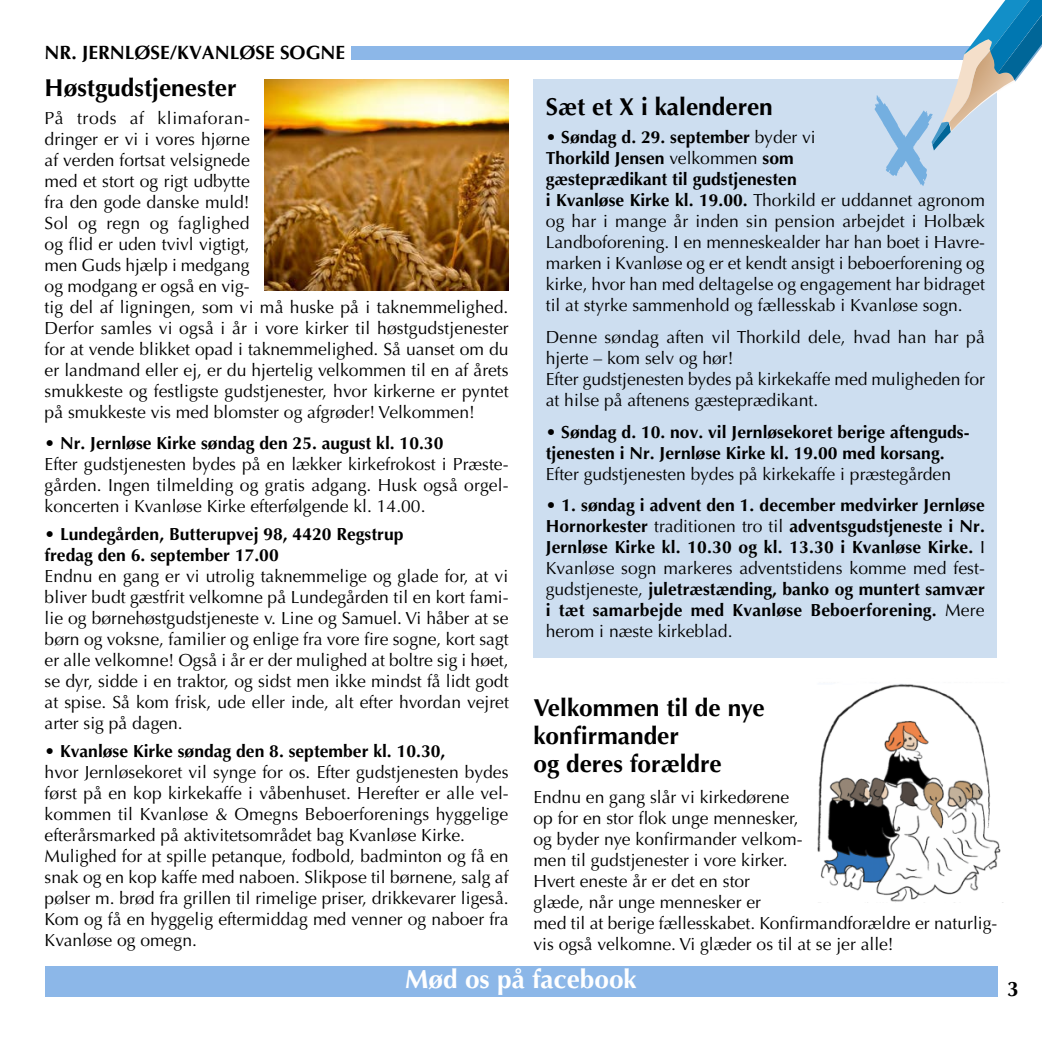
<style>
.page{position:relative;width:1042px;height:1042px;background:#fff}
.page>*{position:absolute;margin:0;border:0;box-sizing:border-box;transform-origin:0 0}
.t1{font:700 26.25px "Optima";color:#fff}
.t2{font:700 24.5px/28px "Optima";color:#000}
.t3{font:700 21px "Optima";color:#000}
.t4{font:700 19.25px "Optima";color:#000}
.t5{font:17.5px/21px "Optima";color:#000}
.t6{font:700 17.5px/21px "Optima";color:#000}
.s1{font-weight:700}
.s2{font-weight:400}
</style>
<div class="page">
<div style="left:533px;top:79px;width:463px;height:578px;background:#cddef0"></div>
<div style="left:351px;top:46px;width:646px;height:14px;background:#8cb7e8"></div>
<div style="left:45px;top:965px;width:952px;height:31px;background:#8cb7e8"></div>
<svg style="left:874px;top:0;width:168px;height:186px"></svg>
<img style="left:817px;top:684px;width:184px;height:218px">
<img style="left:265px;top:79px;width:243px;height:211px">
<p class="t4" style="left:45px;top:41px;width:302px">NR. JERNLØSE/KVANLØSE SOGNE</p>
<h2 class="t2" style="left:45px;top:74px;width:193px">Høstgudstjenester</h2>
<p class="t5" style="left:45px;top:107px;width:466px">På trods af klimaforan-<br>dringer er vi i vores hjørne<br>af verden fortsat velsignede<br>med et stort og rigt udbytte<br>fra den gode danske muld!<br>Sol og regn og faglighed<br>og flid er uden tvivl vigtigt,<br>men Guds hjælp i medgang<br>og modgang er også en vig-<br>tig del af ligningen, som vi må huske på i taknemmelighed.<br>Derfor samles vi også i år i vore kirker til høstgudstjenester for at vende blikket opad i taknemmelighed. Så uanset om du er landmand eller ej, er du hjertelig velkommen til en af årets smukkeste og festligste gudstjenester, hvor kirkerne er pyntet på smukkeste vis med blomster og afgrøder! Velkommen!</p>
<p class="t6" style="left:45px;top:433px;width:400px">• Nr. Jernløse Kirke søndag den 25. august kl. 10.30</p>
<p class="t5" style="left:45px;top:454px;width:465px;text-align:justify">Efter gudstjenesten bydes på en lækker kirkefrokost i Præste&shy;gården. Ingen tilmelding og gratis adgang. Husk også orgel&shy;koncerten i Kvanløse Kirke efterfølgende kl. 14.00.</p>
<p class="t6" style="left:45px;top:524px;width:360px">• Lundegården, Butterupvej 98, 4420 Regstrup fredag den 6. september 17.00</p>
<p class="t5" style="left:45px;top:566px;width:466px;text-align:justify">Endnu en gang er vi utrolig taknemmelige og glade for, at vi bliver budt gæstfrit velkomne på Lundegården til en kort fami&shy;lie og børnehøstgudstjeneste v. Line og Samuel. Vi håber at se børn og voksne, familier og enlige fra vore fire sogne, kort sagt er alle velkomne! Også i år er der mulighed at boltre sig i høet, se dyr, sidde i en traktor, og sidst men ikke mindst få lidt godt at spise. Så kom frisk, ude eller inde, alt efter hvordan vejret arter sig på dagen.</p>
<p class="t6" style="left:45px;top:741px;width:402px">• Kvanløse Kirke søndag den 8. september kl. 10.30,</p>
<p class="t5" style="left:45px;top:762px;width:466px">hvor Jernløsekoret vil synge for os. Efter gudstjenesten bydes først på en kop kirkekaffe i våbenhuset. Herefter er alle vel&shy;kommen til Kvanløse &amp; Omegns Beboerforenings hyggelige efterårsmarked på aktivitetsområdet bag Kvanløse Kirke.<br>Mulighed for at spille petanque, fodbold, badminton og få en snak og en kop kaffe med naboen. Slikpose til børnene, salg af pølser m. brød fra grillen til rimelige priser, drikkevarer ligeså.<br>Kom og få en hyggelig eftermiddag med venner og naboer fra Kvanløse og omegn.</p>
<h2 class="t2" style="left:546px;top:93px;width:229px">Sæt et X i kalenderen</h2>
<p class="t5" style="left:546px;top:127px;width:441px"><span class="s1">• Søndag d. 29. september</span> byder vi<br><span class="s1">Thorkild Jensen</span> velkommen <span class="s1">som<br>gæsteprædikant til gudstjenesten<br>i Kvanløse Kirke kl. 19.00.</span> Thorkild er uddannet agronom og har i mange år inden sin pension arbejdet i Holbæk Landboforening. I en menneskealder har han boet i Havre&shy;marken i Kvanløse og er et kendt ansigt i beboerforening og kirke, hvor han med deltagelse og engagement har bidraget til at styrke sammenhold og fællesskab i Kvanløse sogn.</p>
<p class="t5" style="left:546px;top:327px;width:441px">Denne søndag aften vil Thorkild dele, hvad han har på hjerte – kom selv og hør!<br>Efter gudstjenesten bydes på kirkekaffe med muligheden for at hilse på aftenens gæsteprædikant.</p>
<p class="t6" style="left:546px;top:421px;width:425px">• Søndag d. 10. nov. vil Jernløsekoret berige aftenguds&shy;tjenesten i Nr. Jernløse Kirke kl. 19.00 med korsang.</p>
<p class="t5" style="left:546px;top:463px;width:407px">Efter gudstjenesten bydes på kirkekaffe i præstegården</p>
<p class="t6" style="left:546px;top:495px;width:441px;text-align:justify">• 1. søndag i advent den 1. december medvirker Jernløse Hornorkester <span class="s2">traditionen tro til</span> adventsgudstjeneste i Nr.<br>Jernløse Kirke kl. 10.30 og kl. 13.30 i Kvanløse Kirke. <span class="s2">I Kvanløse sogn markeres adventstidens komme med fest&shy;gudstjeneste,</span> juletræstænding, banko og muntert samvær i tæt samarbejde med Kvanløse Beboerforening. <span class="s2">Mere herom i næste kirkeblad.</span></p>
<h2 class="t2" style="left:533px;top:693px;width:233px">Velkommen til de nye konfirmander<br>og deres forældre</h2>
<p class="t5" style="left:533px;top:787px;width:465px">Endnu en gang slår vi kirkedørene<br>op for en stor flok unge mennesker,<br>og byder nye konfirmander velkom-<br>men til gudstjenester i vore kirker.<br>Hvert eneste år er det en stor<br>glæde, når unge mennesker er<br>med til at berige fællesskabet. Konfirmandforældre er naturlig&shy;vis også velkomne. Vi glæder os til at se jer alle!</p>
<h1 class="t1" style="left:405px;top:964px;width:233px">Mød os på facebook</h1>
<p class="t3" style="left:1007px;top:976px;width:13px">3</p>
</div>
